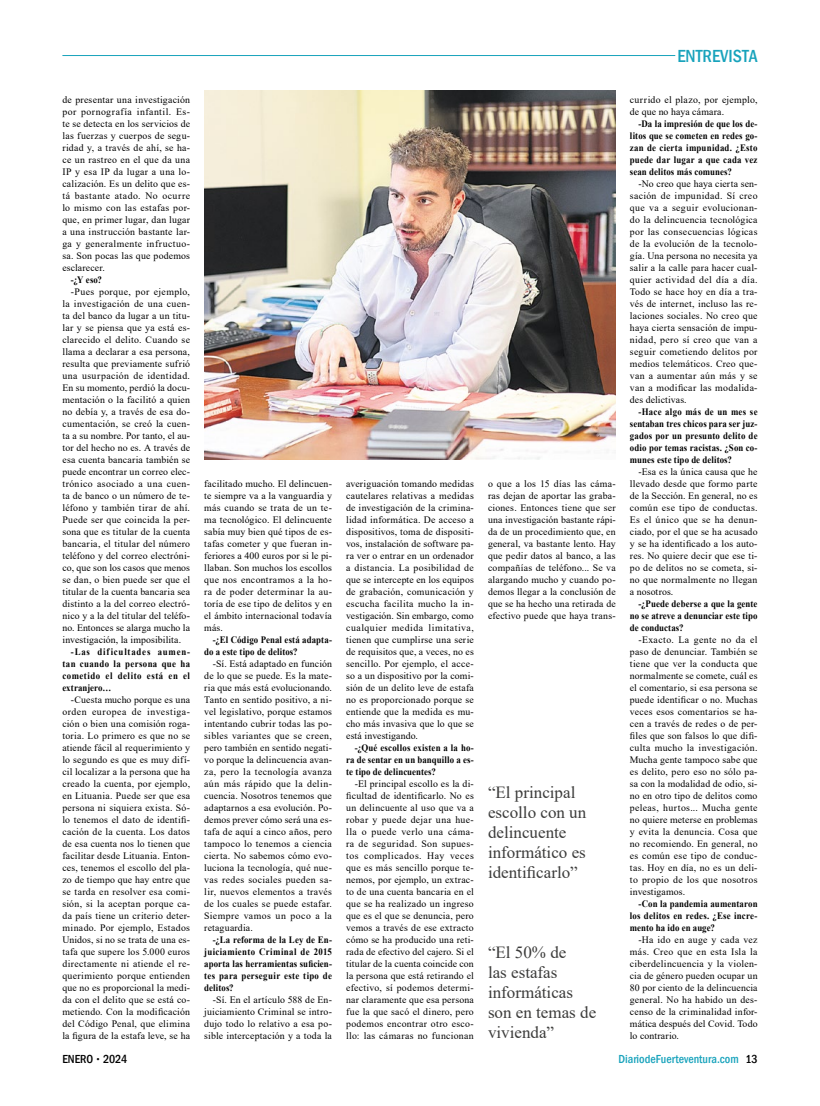
<style>
.page{position:relative;width:820px;height:1106px;background:#fff}
.page>*{position:absolute;margin:0;border:0;box-sizing:border-box;transform-origin:0 0}
.t1{font:500 condensed 18px "Franklin Gothic";color:#18a3bc}
.t2{font:17px/20px "Times New Roman";color:#3c3c3b}
.t3{font:500 condensed 12px "Franklin Gothic";color:#18a3bc}
.t4{font:500 condensed 12px "Franklin Gothic";color:#000}
.t5{font:9.8px/12px "Times New Roman";letter-spacing:.02em;color:#000;text-align:justify}
.t6{font:700 9.8px/12px "Times New Roman";letter-spacing:.015em;color:#000;text-align:justify;scale:.9 1}
.s1{font-size:8px}
.s2{color:#000}
</style>
<div class="page">
<hr style="left:62px;top:55px;width:613px;height:1px;background:#18a3bc">
<img style="left:204px;top:91px;width:411px;height:368px">
<p class="t5" style="left:62px;top:93px;width:129px">de presentar una investigación por pornografía infantil. Es&shy;te se detecta en los servicios de las fuerzas y cuerpos de segu&shy;ridad y, a través de ahí, se ha&shy;ce un rastreo en el que da una IP y esa IP da lugar a una lo&shy;calización. Es un delito que es&shy;tá bastante atado. No ocurre lo mismo con las estafas por&shy;que, en primer lugar, dan lugar a una instrucción bastante lar&shy;ga y generalmente infructuo&shy;sa. Son pocas las que podemos esclarecer.</p>
<p class="t6" style="left:71px;top:273px;width:36px">-¿Y eso?</p>
<p class="t5" style="left:62px;top:285px;width:129px;text-indent:9px">-Pues porque, por ejemplo, la investigación de una cuen&shy;ta del banco da lugar a un titu&shy;lar y se piensa que ya está es&shy;clarecido el delito. Cuando se llama a declarar a esa persona, resulta que previamente sufrió una usurpación de identidad.<br>En su momento, perdió la docu&shy;mentación o la facilitó a quien no debía y, a través de esa do&shy;cumentación, se creó la cuen&shy;ta a su nombre. Por tanto, el au&shy;tor del hecho no es. A través de esa cuenta bancaria también se puede encontrar un correo elec&shy;trónico asociado a una cuen&shy;ta de banco o un número de te&shy;léfono y también tirar de ahí.<br>Puede ser que coincida la per&shy;sona que es titular de la cuenta bancaria, el titular del número teléfono y del correo electróni&shy;co, que son los casos que menos se dan, o bien puede ser que el titular de la cuenta bancaria sea distinto a la del correo electró&shy;nico y a la del titular del teléfo&shy;no. Entonces se alarga mucho la investigación, la imposibilita.</p>
<p class="t6" style="left:62px;top:645px;width:143px;text-indent:9px">-Las dificultades aumen&shy;tan cuando la persona que ha cometido el delito está en el extranjero…</p>
<p class="t5" style="left:62px;top:693px;width:129px;text-indent:9px">-Cuesta mucho porque es una orden europea de investiga&shy;ción o bien una comisión roga&shy;toria. Lo primero es que no se atiende fácil al requerimiento y lo segundo es que es muy difí&shy;cil localizar a la persona que ha creado la cuenta, por ejemplo, en Lituania. Puede ser que esa persona ni siquiera exista. Só&shy;lo tenemos el dato de identifi&shy;cación de la cuenta. Los datos de esa cuenta nos lo tienen que facilitar desde Lituania. Enton&shy;ces, tenemos el escollo del pla&shy;zo de tiempo que hay entre que se tarda en resolver esa comi&shy;sión, si la aceptan porque ca&shy;da país tiene un criterio deter&shy;minado. Por ejemplo, Estados Unidos, si no se trata de una es&shy;tafa que supere los 5.000 euros directamente ni atiende el re&shy;querimiento porque entienden que no es proporcional la medi&shy;da con el delito que se está co&shy;metiendo. Con la modificación del Código Penal, que elimina la figura de la estafa leve, se ha</p>
<p class="t5" style="left:204px;top:477px;width:129px">facilitado mucho. El delincuen&shy;te siempre va a la vanguardia y más cuando se trata de un te&shy;ma tecnológico. El delincuente sabía muy bien qué tipos de es&shy;tafas cometer y que fueran in&shy;feriores a 400 euros por si le pi&shy;llaban. Son muchos los escollos que nos encontramos a la ho&shy;ra de poder determinar la au&shy;toría de ese tipo de delitos y en el ámbito internacional todavía más.</p>
<p class="t6" style="left:204px;top:633px;width:143px;text-indent:9px">-¿El Código Penal está adapta&shy;do a este tipo de delitos?</p>
<p class="t5" style="left:204px;top:657px;width:129px;text-indent:9px">-Sí. Está adaptado en función de lo que se puede. Es la mate&shy;ria que más está evolucionando.<br>Tanto en sentido positivo, a ni&shy;vel legislativo, porque estamos intentando cubrir todas las po&shy;sibles variantes que se creen, pero también en sentido negati&shy;vo porque la delincuencia avan&shy;za, pero la tecnología avanza aún más rápido que la delin&shy;cuencia. Nosotros tenemos que adaptarnos a esa evolución. Po&shy;demos prever cómo será una es&shy;tafa de aquí a cinco años, pero tampoco lo tenemos a ciencia cierta. No sabemos cómo evo&shy;luciona la tecnología, qué nue&shy;vas redes sociales pueden sa&shy;lir, nuevos elementos a través de los cuales se puede estafar.<br>Siempre vamos un poco a la retaguardia.</p>
<p class="t6" style="left:204px;top:933px;width:143px;text-indent:9px">-¿La reforma de la Ley de En&shy;juiciamiento Criminal de 2015 aporta las herramientas suficien&shy;tes para perseguir este tipo de delitos?</p>
<p class="t5" style="left:204px;top:993px;width:129px;text-indent:9px">-Sí. En el artículo 588 de En&shy;juiciamiento Criminal se intro&shy;dujo todo lo relativo a esa po&shy;sible interceptación y a toda la</p>
<p class="t5" style="left:346px;top:477px;width:129px">averiguación tomando medidas cautelares relativas a medidas de investigación de la crimina&shy;lidad informática. De acceso a dispositivos, toma de dispositi&shy;vos, instalación de software pa&shy;ra ver o entrar en un ordenador a distancia. La posibilidad de que se intercepte en los equipos de grabación, comunicación y escucha facilita mucho la in&shy;vestigación. Sin embargo, como cualquier medida limitativa, tienen que cumplirse una serie de requisitos que, a veces, no es sencillo. Por ejemplo, el acce&shy;so a un dispositivo por la comi&shy;sión de un delito leve de estafa no es proporcionado porque se entiende que la medida es mu&shy;cho más invasiva que lo que se está investigando.</p>
<p class="t6" style="left:346px;top:741px;width:143px;text-indent:9px">-¿Qué escollos existen a la ho&shy;ra de sentar en un banquillo a es&shy;te tipo de delincuentes?</p>
<p class="t5" style="left:346px;top:777px;width:129px;text-indent:9px">-El principal escollo es la di&shy;ficultad de identificarlo. No es un delincuente al uso que va a robar y puede dejar una hue&shy;lla o puede verlo una cáma&shy;ra de seguridad. Son supues&shy;tos complicados. Hay veces que es más sencillo porque te&shy;nemos, por ejemplo, un extrac&shy;to de una cuenta bancaria en el que se ha realizado un ingreso que es el que se denuncia, pero vemos a través de ese extracto cómo se ha producido una reti&shy;rada de efectivo del cajero. Si el titular de la cuenta coincide con la persona que está retirando el efectivo, sí podemos determi&shy;nar claramente que esa persona fue la que sacó el dinero, pero podemos encontrar otro esco&shy;llo: las cámaras no funcionan</p>
<p class="t5" style="left:488px;top:477px;width:129px">o que a los 15 días las cáma&shy;ras dejan de aportar las graba&shy;ciones. Entonces tiene que ser una investigación bastante rápi&shy;da de un procedimiento que, en general, va bastante lento. Hay que pedir datos al banco, a las compañías de teléfono... Se va alargando mucho y cuando po&shy;demos llegar a la conclusión de que se ha hecho una retirada de efectivo puede que haya trans-</p>
<h2 class="t2" style="left:488px;top:782px;width:100px">“El principal escollo con un delincuente informático es identificarlo”</h2>
<h2 class="t2" style="left:488px;top:941px;width:110px">“El 50% de<br>las estafas informáticas son en temas de vivienda”</h2>
<h1 class="t1" style="left:677px;top:44px;width:82px">ENTREVISTA</h1>
<p class="t5" style="left:629px;top:93px;width:129px">currido el plazo, por ejemplo, de que no haya cámara.</p>
<p class="t6" style="left:629px;top:117px;width:143px;text-indent:9px">-Da la impresión de que los de&shy;litos que se cometen en redes go&shy;zan de cierta impunidad. ¿Esto puede dar lugar a que cada vez sean delitos más comunes?</p>
<p class="t5" style="left:629px;top:177px;width:129px;text-indent:9px">-No creo que haya cierta sen&shy;sación de impunidad. Sí creo que va a seguir evolucionan&shy;do la delincuencia tecnológica por las consecuencias lógicas de la evolución de la tecnolo&shy;gía. Una persona no necesita ya salir a la calle para hacer cual&shy;quier actividad del día a día.<br>Todo se hace hoy en día a tra&shy;vés de internet, incluso las re&shy;laciones sociales. No creo que haya cierta sensación de impu&shy;nidad, pero sí creo que van a seguir cometiendo delitos por medios telemáticos. Creo que&shy;van a aumentar aún más y se van a modificar las modalida&shy;des delictivas.</p>
<p class="t6" style="left:629px;top:405px;width:143px;text-indent:9px">-Hace algo más de un mes se sentaban tres chicos para ser juz&shy;gados por un presunto delito de odio por temas racistas. ¿Son co&shy;munes este tipo de delitos?</p>
<p class="t5" style="left:629px;top:465px;width:129px;text-indent:9px">-Esa es la única causa que he llevado desde que formo parte de la Sección. En general, no es común ese tipo de conductas.<br>Es el único que se ha denun&shy;ciado, por el que se ha acusado y se ha identificado a los auto&shy;res. No quiere decir que ese ti&shy;po de delitos no se cometa, si&shy;no que normalmente no llegan a nosotros.</p>
<p class="t6" style="left:629px;top:597px;width:143px;text-indent:9px">-¿Puede deberse a que la gente no se atreve a denunciar este tipo de conductas?</p>
<p class="t5" style="left:629px;top:633px;width:129px;text-indent:9px">-Exacto. La gente no da el paso de denunciar. También se tiene que ver la conducta que normalmente se comete, cuál es el comentario, si esa persona se puede identificar o no. Muchas veces esos comentarios se ha&shy;cen a través de redes o de per&shy;files que son falsos lo que difi&shy;culta mucho la investigación.<br>Mucha gente tampoco sabe que es delito, pero eso no sólo pa&shy;sa con la modalidad de odio, si&shy;no en otro tipo de delitos como peleas, hurtos... Mucha gente no quiere meterse en problemas y evita la denuncia. Cosa que no recomiendo. En general, no es común ese tipo de conduc&shy;tas. Hoy en día, no es un deli&shy;to propio de los que nosotros investigamos.</p>
<p class="t6" style="left:629px;top:897px;width:143px;text-indent:9px">-Con la pandemia aumentaron los delitos en redes. ¿Ese incre&shy;mento ha ido en auge?</p>
<p class="t5" style="left:629px;top:933px;width:129px;text-indent:9px">-Ha ido en auge y cada vez más. Creo que en esta Isla la ciberdelincuencia y la violen&shy;cia de género pueden ocupar un 80 por ciento de la delincuencia general. No ha habido un des&shy;censo de la criminalidad infor&shy;mática después del Covid. Todo lo contrario.</p>
<p class="t4" style="left:62px;top:1050px;width:66px">ENERO <span class="s1">•</span> 2024</p>
<p class="t3" style="left:618px;top:1050px;width:141px">DiariodeFuerteventura.com <span class="s2">13</span></p>
</div>
